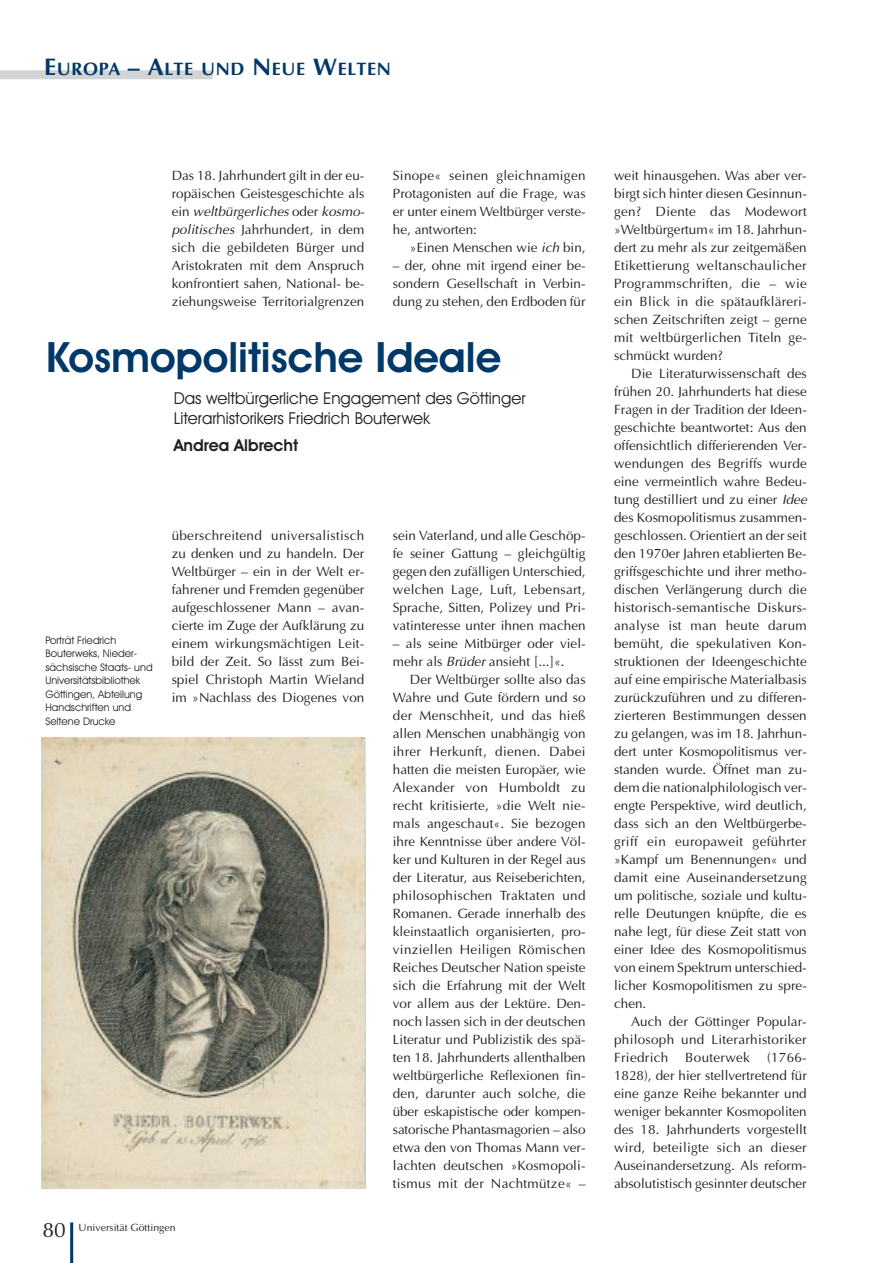
<style>
.page{position:relative;width:893px;height:1263px;background:#fff}
.page>*{position:absolute;margin:0;border:0;box-sizing:border-box;transform-origin:0 0}
.t1{font:600 42px "Avant Garde IT Cby BT";color:#003867}
.t2{font:21px "Optima";color:#231f1f}
.t3{font:700 18px "Optima";letter-spacing:.035em;color:#003867}
.t4{font:16.5px/19.8px "Avant Garde IT Cby BT";color:#231f1f}
.t5{font:600 16.5px "Avant Garde IT Cby BT";color:#231f1f}
.t6{font:13.5px/18px "Optima";color:#231f1f;text-align:justify}
.t7{font:13.5px "Optima";letter-spacing:.02em;color:#231f1f}
.t8{font:10.5px/13.5px "Avant Garde IT Cby BT";color:#231f1f}
.t9{font:10.5px "Optima";color:#231f1f}
.s1{font-size:24px}
.s2{font-style:italic}
</style>
<div class="page">
<hr style="left:70px;top:1222px;width:3px;height:41px;background:#003867">
<div style="left:0;top:70px;width:213px;height:9px;background:#d1d3d5"></div>
<img style="left:42px;top:738px;width:324px;height:450px">
<h3 class="t3" style="left:44px;top:61px;width:348px"><span class="s1">E</span>UROPA <span class="s1">– A</span>LTE UND <span class="s1">N</span>EUE <span class="s1">W</span>ELTEN</h3>
<p class="t6" style="left:172px;top:168px;width:194px">Das 18. Jahrhundert gilt in der eu&shy;ropäischen Geistesgeschichte als ein <span class="s2">weltbürgerliches</span> oder <span class="s2">kosmo&shy;politisches</span> Jahrhundert, in dem sich die gebildeten Bürger und Aristokraten mit dem Anspruch konfrontiert sahen, National- be&shy;ziehungsweise Territorialgrenzen</p>
<p class="t6" style="left:393px;top:168px;width:194px">Sinope« seinen gleichnamigen Protagonisten auf die Frage, was er unter einem Weltbürger verste&shy;he, antworten:</p>
<p class="t6" style="left:410px;top:240px;width:177px">»Einen Menschen wie <span class="s2">ich</span> bin,</p>
<p class="t6" style="left:393px;top:258px;width:194px">– der, ohne mit irgend einer be&shy;sondern Gesellschaft in Verbin&shy;dung zu stehen, den Erdboden für</p>
<h1 class="t1" style="left:46px;top:342px;width:456px">Kosmopolitische Ideale</h1>
<p class="t4" style="left:174px;top:390px;width:353px">Das weltbürgerliche Engagement des Göttinger<br>Literarhistorikers Friedrich Bouterwek</p>
<p class="t5" style="left:174px;top:439px;width:126px">Andrea Albrecht</p>
<p class="t8" style="left:45px;top:635px;width:109px">Porträt Friedrich<br>Bouterweks, Nieder&shy;sächsische Staats- und<br>Universitätsbibliothek<br>Göttingen, Abteilung<br>Handschriften und<br>Seltene Drucke</p>
<p class="t6" style="left:172px;top:528px;width:194px">überschreitend universalistisch zu denken und zu handeln. Der Weltbürger – ein in der Welt er&shy;fahrener und Fremden gegenüber aufgeschlossener Mann – avan&shy;cierte im Zuge der Aufklärung zu einem wirkungsmächtigen Leit&shy;bild der Zeit. So lässt zum Bei&shy;spiel Christoph Martin Wieland im »Nachlass des Diogenes von</p>
<h2 class="t2" style="left:43px;top:1221px;width:25px">80</h2>
<p class="t9" style="left:79px;top:1223px;width:98px">Universität Göttingen</p>
<p class="t6" style="left:393px;top:528px;width:194px">sein Vaterland, und alle Geschöp&shy;fe seiner Gattung – gleichgültig gegen den zufälligen Unterschied, welchen Lage, Luft, Lebensart, Sprache, Sitten, Polizey und Pri&shy;vatinteresse unter ihnen machen</p>
<p class="t6" style="left:393px;top:636px;width:194px">– als seine Mitbürger oder viel&shy;mehr als <span class="s2">Brüder</span> ansieht [...]«.</p>
<p class="t6" style="left:393px;top:672px;width:194px;text-indent:17px">Der Weltbürger sollte also das Wahre und Gute fördern und so der Menschheit, und das hieß allen Menschen unabhängig von ihrer Herkunft, dienen. Dabei hatten die meisten Europäer, wie Alexander von Humboldt zu recht kritisierte, »die Welt nie&shy;mals angeschaut«. Sie bezogen ihre Kenntnisse über andere Völ&shy;ker und Kulturen in der Regel aus der Literatur, aus Reiseberichten, philosophischen Traktaten und Romanen. Gerade innerhalb des kleinstaatlich organisierten, pro&shy;vinziellen Heiligen Römischen Reiches Deutscher Nation speiste sich die Erfahrung mit der Welt vor allem aus der Lektüre. Den&shy;noch lassen sich in der deutschen Literatur und Publizistik des spä&shy;ten 18. Jahrhunderts allenthalben weltbürgerliche Reflexionen fin&shy;den, darunter auch solche, die über eskapistische oder kompen&shy;satorische Phantasmagorien – also etwa den von Thomas Mann ver&shy;lachten deutschen »Kosmopoli&shy;tismus mit der Nachtmütze« –</p>
<p class="t6" style="left:614px;top:168px;width:194px">weit hinausgehen. Was aber ver&shy;birgt sich hinter diesen Gesinnun&shy;gen? Diente das Modewort »Weltbürgertum« im 18. Jahrhun&shy;dert zu mehr als zur zeitgemäßen Etikettierung weltanschaulicher Programmschriften, die – wie ein Blick in die spätaufkläreri&shy;schen Zeitschriften zeigt – gerne mit weltbürgerlichen Titeln ge&shy;schmückt wurden?</p>
<p class="t6" style="left:614px;top:366px;width:194px;text-indent:17px">Die Literaturwissenschaft des frühen 20. Jahrhunderts hat diese Fragen in der Tradition der Ideen&shy;geschichte beantwortet: Aus den offensichtlich differierenden Ver&shy;wendungen des Begriffs wurde eine vermeintlich wahre Bedeu&shy;tung destilliert und zu einer <span class="s2">Idee </span>des Kosmopolitismus zusammen&shy;geschlossen. Orientiert an der seit den 1970er Jahren etablierten Be&shy;griffsgeschichte und ihrer metho&shy;dischen Verlängerung durch die historisch-semantische Diskurs&shy;analyse ist man heute darum bemüht, die spekulativen Kon&shy;struktionen der Ideengeschichte auf eine empirische Materialbasis zurückzuführen und zu differen&shy;zierteren Bestimmungen dessen zu gelangen, was im 18. Jahrhun&shy;dert unter Kosmopolitismus ver&shy;standen wurde. Öffnet man zu&shy;dem die nationalphilologisch ver&shy;engte Perspektive, wird deutlich, dass sich an den Weltbürgerbe&shy;griff ein europaweit geführter »Kampf um Benennungen« und damit eine Auseinandersetzung um politische, soziale und kultu&shy;relle Deutungen knüpfte, die es nahe legt, für diese Zeit statt von einer Idee des Kosmopolitismus von einem Spektrum unterschied&shy;licher Kosmopolitismen zu spre&shy;chen.</p>
<p class="t6" style="left:614px;top:1014px;width:194px;text-indent:17px">Auch der Göttinger Popular&shy;philosoph und Literarhistoriker Friedrich</p>
<p class="t6" style="left:614px;top:1050px;width:194px;text-indent:153px">(1766- 1828), der hier stellvertretend für eine ganze Reihe bekannter und weniger bekannter Kosmopoliten des 18. Jahrhunderts vorgestellt wird, beteiligte sich an dieser Auseinandersetzung. Als reform&shy;absolutistisch gesinnter deutscher</p>
<p class="t7" style="left:685px;top:1052px;width:66px">Bouterwek</p>
</div>
